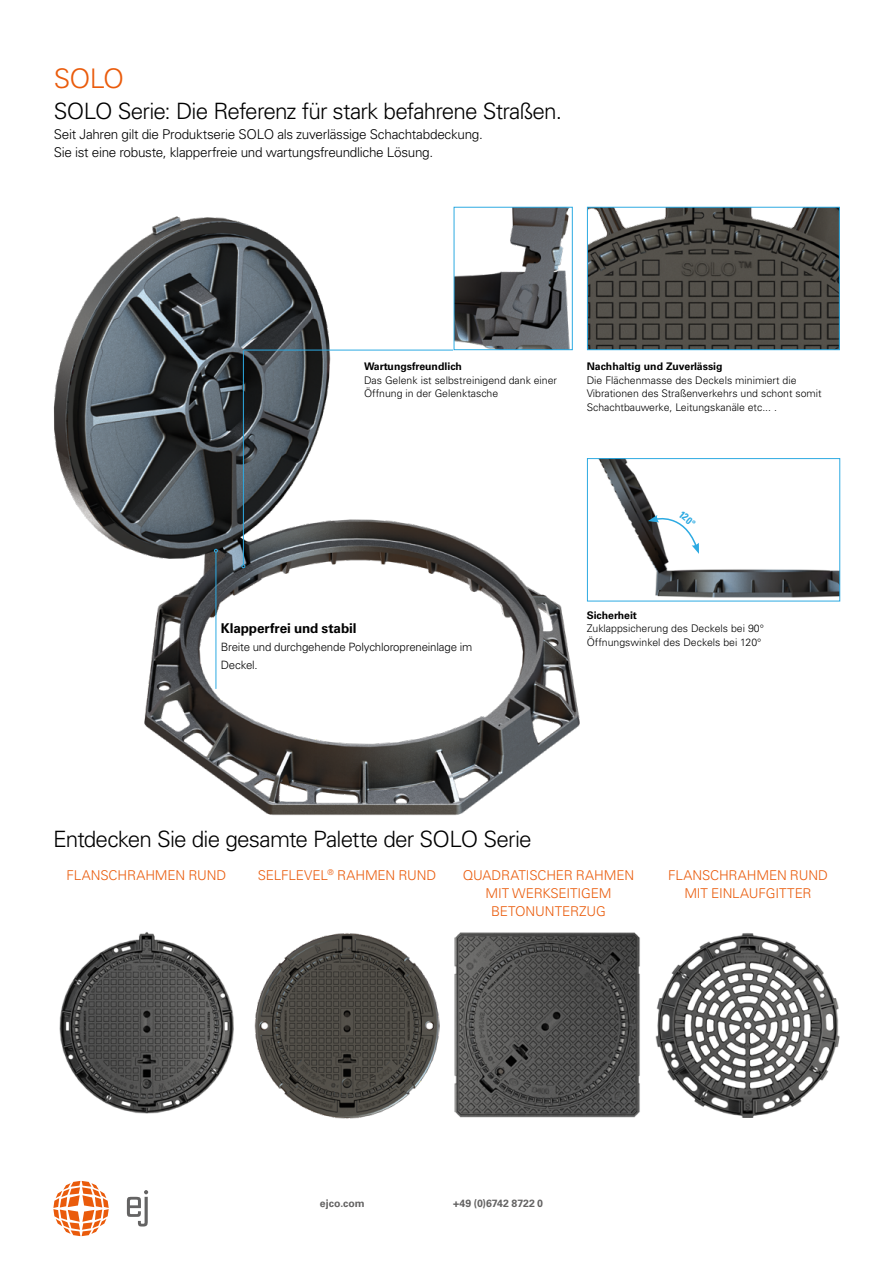
<style>
.page{position:relative;width:893px;height:1263px;background:#fff}
.page>*{position:absolute;margin:0;border:0;box-sizing:border-box;transform-origin:0 0}
.t1{font:300 27px "Univers LT Pro 45";color:#ea5b0b}
.t2{font:300 22.5px "Univers LT Pro 45";letter-spacing:-.035em;color:#000}
.t3{font:300 13.5px "Univers LT Pro 45";letter-spacing:-.02em;color:#000}
.t4{font:300 13.5px/18px "Univers LT Pro 45";letter-spacing:-.01em;color:#ea5b0b;text-align:center}
.t5{font:700 13.5px "Univers LT Pro 65";letter-spacing:-.005em;color:#000}
.t6{font:300 11.55px/18px "Univers LT Pro 45";letter-spacing:-.015em;color:#000}
.t7{font:300 10.5px/13.5px "Univers LT Pro 45";color:#000}
.t8{font:700 10.5px "Univers LT Pro 65";color:#000}
.t9{font:700 10.5px "Univers LT Std";letter-spacing:.005em;color:#646363}
.description_produits{font:700 condensed 10.2px "Univers LT Std";color:#2daae2}
</style>
<div class="page">
<svg style="left:127px;top:1190px;width:21px;height:36px"></svg>
<svg style="left:53px;top:1181px;width:56px;height:55px"></svg>
<img style="left:53px;top:206px;width:534px;height:610px">
<img style="left:456px;top:209px;width:115px;height:139px">
<div style="left:454px;top:207px;width:119px;height:143px;border:1px solid #2daae2"></div>
<img style="left:589px;top:209px;width:249px;height:139px">
<div style="left:587px;top:207px;width:253px;height:143px;border:1px solid #2daae2"></div>
<hr style="left:216px;top:552px;width:1px;height:137px;background:#2daae2">
<svg style="left:214px;top:549px;width:4px;height:4px"></svg>
<hr style="left:243px;top:351px;width:1px;height:214px;background:#2daae2">
<svg style="left:241px;top:564px;width:4px;height:4px"></svg>
<hr style="left:243px;top:350px;width:210px;height:1px;background:#2daae2">
<img style="left:599px;top:460px;width:239px;height:138px">
<div style="left:587px;top:458px;width:253px;height:143px;border:1px solid #2daae2"></div>
<img style="left:59px;top:932px;width:175px;height:182px">
<img style="left:254px;top:933px;width:186px;height:185px">
<img style="left:455px;top:932px;width:185px;height:185px">
<img style="left:655px;top:933px;width:185px;height:184px">
<svg style="left:648px;top:513px;width:51px;height:41px"></svg>
<p class="t1" style="left:54px;top:62px;width:72px">SOLO</p>
<p class="t2" style="left:54px;top:97px;width:510px">SOLO Serie: Die Referenz für stark befahrene Straßen.</p>
<p class="t3" style="left:54px;top:126px;width:431px">Seit Jahren gilt die Produktserie SOLO als zuverlässige Schachtabdeckung.</p>
<p class="t3" style="left:54px;top:144px;width:381px">Sie ist eine robuste, klapperfreie und wartungsfreundliche Lösung.</p>
<p class="t8" style="left:364px;top:360px;width:99px">Wartungsfreundlich</p>
<p class="t7" style="left:364px;top:373px;width:194px">Das Gelenk ist selbstreinigend dank einer<br>Öffnung in der Gelenktasche</p>
<p class="t8" style="left:587px;top:360px;width:137px">Nachhaltig und Zuverlässig</p>
<p class="t7" style="left:587px;top:373px;width:237px">Die Flächenmasse des Deckels minimiert die<br>Vibrationen des Straßenverkehrs und schont somit<br>Schachtbauwerke, Leitungskanäle etc... .</p>
<p class="t5" style="left:221px;top:620px;width:137px">Klapperfrei und stabil</p>
<p class="t6" style="left:221px;top:637px;width:253px">Breite und durchgehende Polychloropreneinlage im<br>Deckel.</p>
<p class="description_produits" style="left:684px;top:508px;width:20px;rotate:40deg">120°</p>
<p class="t8" style="left:587px;top:609px;width:52px">Sicherheit</p>
<p class="t7" style="left:587px;top:622px;width:179px">Zuklappsicherung des Deckels bei 90°</p>
<p class="t7" style="left:587px;top:635px;width:176px">Öffnungswinkel des Deckels bei 120°</p>
<p class="t2" style="left:53px;top:825px;width:480px">Entdecken Sie die gesamte Palette der SOLO Serie</p>
<p class="t4" style="left:67px;top:866px;width:161px">FLANSCHRAHMEN RUND</p>
<p class="t4" style="left:258px;top:866px;width:180px">SELFLEVEL<sup>®</sup> RAHMEN RUND</p>
<p class="t4" style="left:463px;top:866px;width:173px">QUADRATISCHER RAHMEN<br>MIT WERKSEITIGEM</p>
<p class="t4" style="left:491px;top:902px;width:116px">BETONUNTERZUG</p>
<p class="t4" style="left:668px;top:866px;width:161px">FLANSCHRAHMEN RUND<br>MIT EINLAUFGITTER</p>
<p class="t9" style="left:320px;top:1197px;width:46px">ejco.com</p>
<p class="t9" style="left:453px;top:1197px;width:91px">+49 (0)6742 8722 0</p>
</div>
